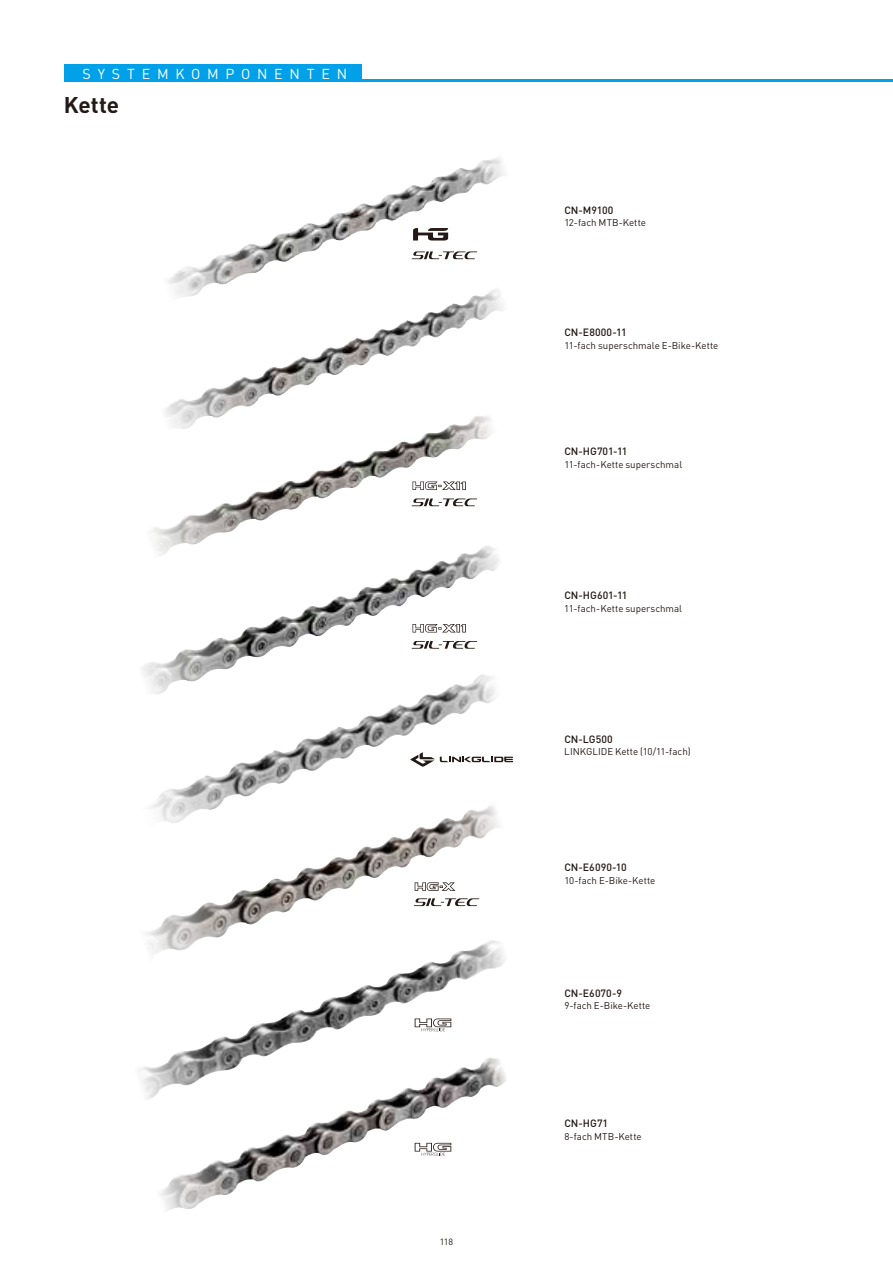
<style>
.page{position:relative;width:893px;height:1263px;background:#fff}
.page>*{position:absolute;margin:0;border:0;box-sizing:border-box;transform-origin:0 0}
.t1{font:700 22.5px "DIN Pro";letter-spacing:-.005em;color:#231916}
.t2{font:14.25px "DIN Pro";letter-spacing:.47em;color:#fff}
.t3{font:500 10.5px "DIN Pro";color:#231916}
.t4{font:9.75px "DIN Pro";color:#231916}
.t5{font:9px "DIN Pro";color:#231916}
</style>
<div class="page">
<div style="left:64px;top:64px;width:297px;height:18px;background:#00a1e9"></div>
<hr style="left:64px;top:80px;width:829px;height:2px;background:#00a1e9">
<img style="left:291px;top:851px;width:71px;height:57px">
<img style="left:291px;top:460px;width:71px;height:50px">
<img style="left:291px;top:720px;width:71px;height:131px">
<img style="left:291px;top:987px;width:154px;height:57px">
<img style="left:291px;top:1067px;width:175px;height:101px">
<svg style="left:466px;top:1057px;width:40px;height:40px"></svg>
<img style="left:291px;top:204px;width:71px;height:55px">
<img style="left:291px;top:589px;width:71px;height:58px">
<img style="left:291px;top:338px;width:71px;height:30px">
<svg style="left:138px;top:232px;width:153px;height:979px"></svg>
<svg style="left:415px;top:1143px;width:36px;height:12px"></svg>
<svg style="left:362px;top:157px;width:151px;height:874px"></svg>
<h2 class="t2" style="left:82px;top:64px;width:266px">SYSTEMKOMPONENTEN</h2>
<h1 class="t1" style="left:64px;top:89px;width:57px">Kette</h1>
<p class="t5" style="left:440px;top:1235px;width:15px">118</p>
<p class="t3" style="left:564px;top:201px;width:51px">CN-M9100</p>
<p class="t4" style="left:564px;top:216px;width:83px">12-fach MTB-Kette</p>
<p class="t3" style="left:564px;top:324px;width:64px">CN-E8000-11</p>
<p class="t4" style="left:564px;top:339px;width:156px">11-fach superschmale E-Bike-Kette</p>
<p class="t3" style="left:564px;top:443px;width:65px">CN-HG701-11</p>
<p class="t4" style="left:564px;top:458px;width:119px">11-fach-Kette superschmal</p>
<p class="t3" style="left:564px;top:587px;width:65px">CN-HG601-11</p>
<p class="t4" style="left:564px;top:602px;width:119px">11-fach-Kette superschmal</p>
<p class="t3" style="left:564px;top:730px;width:50px">CN-LG500</p>
<p class="t4" style="left:564px;top:745px;width:128px">LINKGLIDE Kette (10/11-fach)</p>
<p class="t3" style="left:564px;top:858px;width:64px">CN-E6090-10</p>
<p class="t4" style="left:564px;top:873px;width:93px">10-fach E-Bike-Kette</p>
<p class="t3" style="left:564px;top:984px;width:59px">CN-E6070-9</p>
<p class="t4" style="left:564px;top:999px;width:88px">9-fach E-Bike-Kette</p>
<p class="t3" style="left:564px;top:1115px;width:45px">CN-HG71</p>
<p class="t4" style="left:564px;top:1130px;width:79px">8-fach MTB-Kette</p>
</div>
